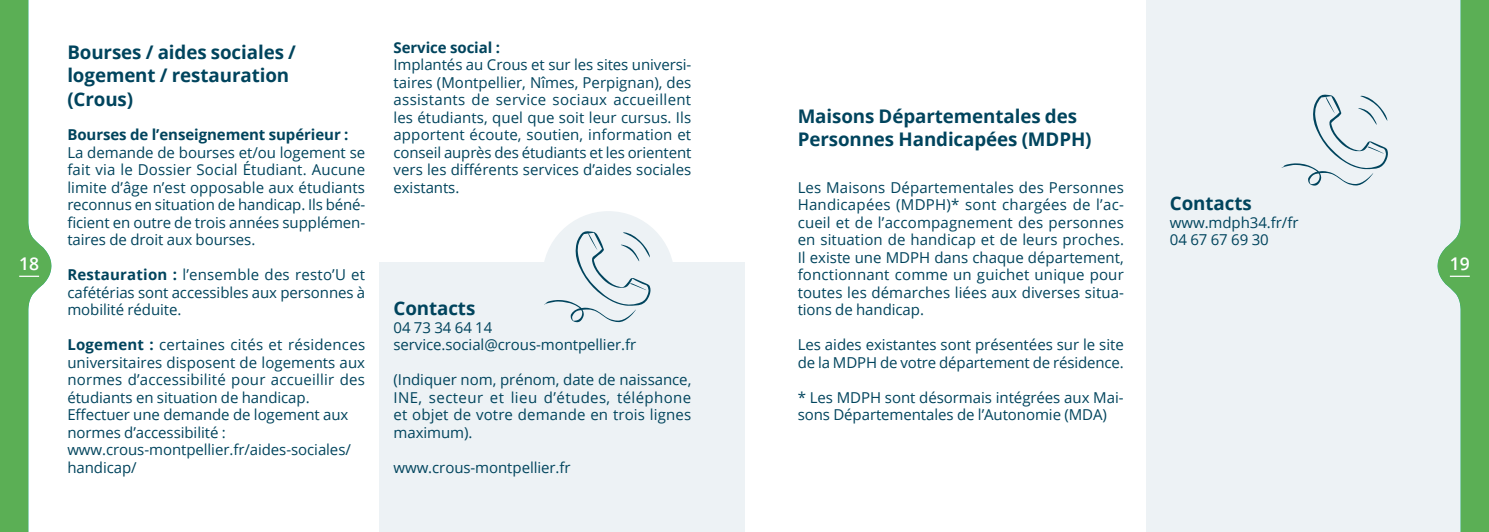
<style>
.page{position:relative;width:1489px;height:532px;background:#fff}
.page>*{position:absolute;margin:0;border:0;box-sizing:border-box;transform-origin:0 0}
.t1{font:700 18.75px/23.8px "Open Sans";letter-spacing:-.005em;color:#00445d}
.t2{font:600 17.5px "Open Sans";color:#fff}
.t3{font:15px/17.5px "Open Sans";letter-spacing:-.005em;color:#00445d;text-align:justify}
.t4{font:700 15px "Open Sans";letter-spacing:-.005em;color:#00445d}
.s1{font-weight:700}
</style>
<div class="page">
<div style="left:379px;top:262px;width:365px;height:269px;background:#edf2f5"></div>
<div style="left:1146px;top:0;width:342px;height:531px;background:#edf2f5"></div>
<svg style="left:0;top:0;width:51px;height:531px"></svg>
<svg style="left:1437px;top:0;width:51px;height:531px"></svg>
<hr style="left:19px;top:275px;width:20px;height:2px;background:#fff">
<hr style="left:1449px;top:275px;width:20px;height:2px;background:#fff">
<div style="left:542px;top:211px;width:132px;height:132px;background:#edf2f5;border-radius:50%"></div>
<svg style="left:1281px;top:94px;width:106px;height:92px"></svg>
<svg style="left:544px;top:231px;width:106px;height:91px"></svg>
<p class="t4" style="left:393px;top:36px;width:108px">Service social :</p>
<p class="t3" style="left:393px;top:55px;width:299px">Implantés au Crous et sur les sites universi&shy;taires (Montpellier, Nîmes, Perpignan), des assistants de service sociaux accueillent les étudiants, quel que soit leur cursus. Ils apportent écoute, soutien, information et conseil auprès des étudiants et les orientent vers les différents services d’aides sociales existants.</p>
<p class="t1" style="left:67px;top:39px;width:230px">Bourses / aides sociales / logement / restauration (Crous)</p>
<p class="t4" style="left:67px;top:124px;width:282px">Bourses de l’enseignement supérieur :</p>
<p class="t3" style="left:67px;top:143px;width:299px">La demande de bourses et/ou logement se fait via le Dossier Social Étudiant. Aucune limite d’âge n’est opposable aux étudiants reconnus en situation de handicap. Ils béné&shy;ficient en outre de trois années supplémen&shy;taires de droit aux bourses.</p>
<p class="t3" style="left:67px;top:265px;width:299px"><span class="s1">Restauration :</span> l’ensemble des resto’U et cafétérias sont accessibles aux personnes à mobilité réduite.</p>
<p class="t3" style="left:67px;top:335px;width:299px;text-align:left"><span class="s1">Logement :</span> certaines cités et résidences universitaires disposent de logements aux normes d’accessibilité pour accueillir des étudiants en situation de handicap.<br>Effectuer une demande de logement aux normes d’accessibilité : www.crous-montpellier.fr/aides-sociales/ handicap/</p>
<p class="t1" style="left:797px;top:103px;width:295px">Maisons Départementales des<br>Personnes Handicapées (MDPH)</p>
<p class="t3" style="left:797px;top:178px;width:328px">Les Maisons Départementales des Personnes Handicapées (MDPH)* sont chargées de l’ac&shy;cueil et de l’accompagnement des personnes en situation de handicap et de leurs proches.<br>Il existe une MDPH dans chaque département, fonctionnant comme un guichet unique pour toutes les démarches liées aux diverses situa&shy;tions de handicap.</p>
<p class="t3" style="left:797px;top:335px;width:328px">Les aides existantes sont présentées sur le site de la MDPH de votre département de résidence.</p>
<p class="t3" style="left:797px;top:388px;width:327px">* Les MDPH sont désormais intégrées aux Mai&shy;sons Départementales de l’Autonomie (MDA)</p>
<p class="t1" style="left:1169px;top:191px;width:83px">Contacts</p>
<p class="t3" style="left:1169px;top:213px;width:130px">www.mdph34.fr/fr<br>04 67 67 69 30</p>
<p class="t2" style="left:19px;top:251px;width:21px">18</p>
<p class="t2" style="left:1449px;top:251px;width:21px">19</p>
<p class="t1" style="left:393px;top:296px;width:83px">Contacts</p>
<p class="t3" style="left:393px;top:318px;width:244px">04 73 34 64 14 service.social@crous-montpellier.fr</p>
<p class="t3" style="left:393px;top:370px;width:299px">(Indiquer nom, prénom, date de naissance, INE, secteur et lieu d’études, téléphone et objet de votre demande en trois lignes maximum).</p>
<p class="t3" style="left:393px;top:458px;width:179px">www.crous-montpellier.fr</p>
</div>
